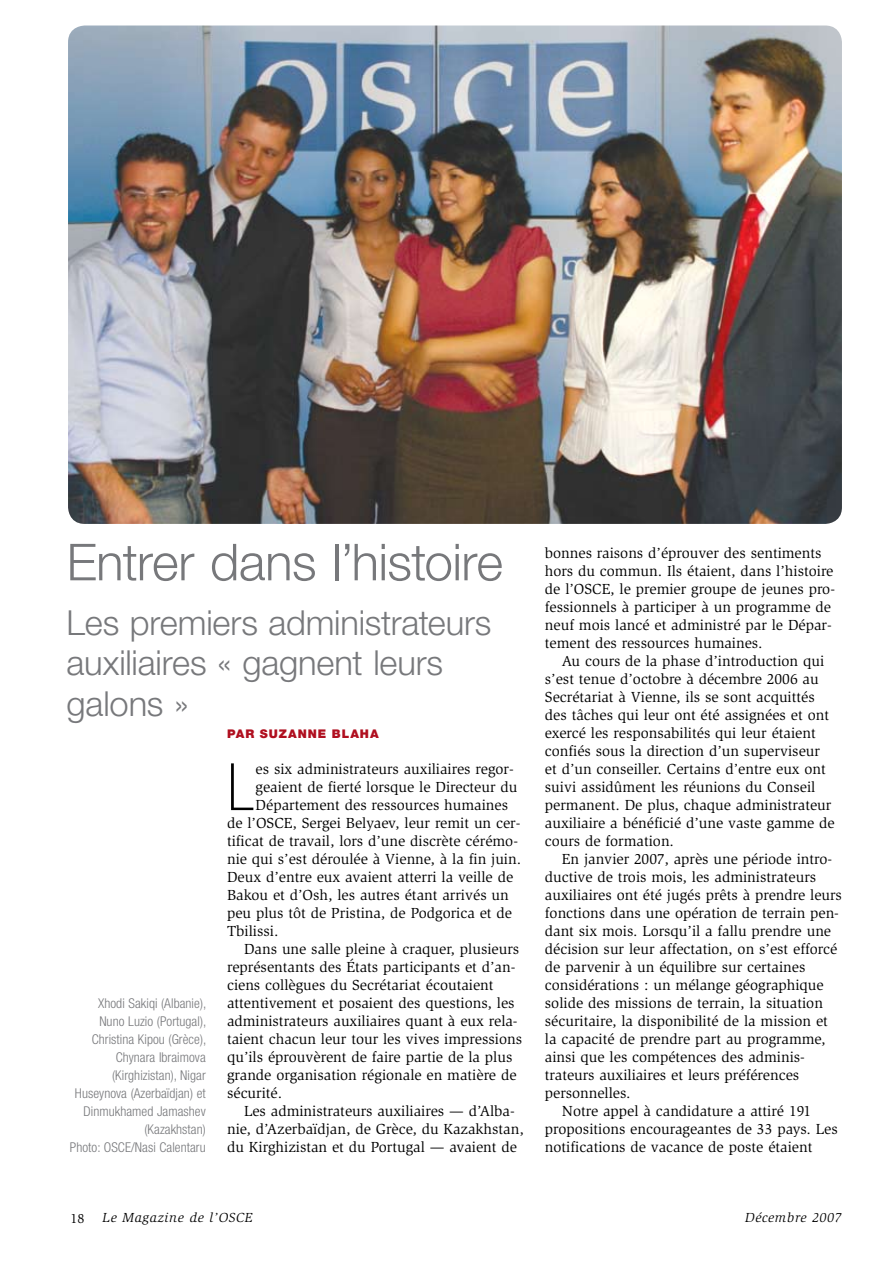
<style>
.page{position:relative;width:893px;height:1263px;background:#fff}
.page>*{position:absolute;margin:0;border:0;box-sizing:border-box;transform-origin:0 0}
.t1{font:100 condensed 65.4px "Helvetica Neue";color:#000}
.t2{font:300 51px "Helvetica Neue";letter-spacing:-.01em;color:#77787b}
.t3{font:300 34.5px/40.5px "Helvetica Neue";letter-spacing:-.005em;color:#77787b}
.t4{font:15px/18px "Slimbach";color:#000}
.t5{font:300 condensed 13.5px/18px "Helvetica Neue";letter-spacing:.005em;color:#77787b;text-align:right}
.t6{font:italic 13.5px "Slimbach";letter-spacing:.05em;color:#000}
.t7{font:13.5px "Slimbach";color:#000}
.t8{font:900 12px "Helvetica Neue";letter-spacing:.075em;color:#b00f1f}
</style>
<div class="page">
<img style="left:68px;top:26px;width:774px;height:498px">
<h2 class="t2" style="left:67px;top:531px;width:438px">Entrer dans l’histoire</h2>
<h3 class="t3" style="left:67px;top:601px;width:426px">Les premiers administrateurs auxiliaires « gagnent leurs galons »</h3>
<p class="t5" style="left:70px;top:994px;width:138px">Xhodi Sakiqi (Albanie),<br>Nuno Luzio (Portugal),<br>Christina Kipou (Grèce),<br>Chynara Ibraimova (Kirghizistan), Nigar<br>Huseynova (Azerbaïdjan) et<br>Dinmukhamed Jamashev (Kazakhstan)<br>Photo: OSCE/Nasi Calentaru</p>
<p class="t8" style="left:227px;top:727px;width:153px">PAR SUZANNE BLAHA</p>
<h1 class="t1" style="left:227px;top:750px;width:29px">L</h1>
<p class="t4" style="left:256px;top:760px;width:260px">es six administrateurs auxiliaires regor-</p>
<p class="t4" style="left:256px;top:778px;width:263px">geaient de fierté lorsque le Directeur du</p>
<p class="t4" style="left:256px;top:796px;width:254px">Département des ressources humaines</p>
<p class="t4" style="left:227px;top:814px;width:295px">de l’OSCE, Sergei Belyaev, leur remit un cer-</p>
<p class="t4" style="left:227px;top:832px;width:293px">tificat de travail, lors d’une discrète cérémo-</p>
<p class="t4" style="left:227px;top:850px;width:296px">nie qui s’est déroulée à Vienne, à la fin juin.</p>
<p class="t4" style="left:227px;top:868px;width:288px">Deux d’entre eux avaient atterri la veille de</p>
<p class="t4" style="left:227px;top:886px;width:283px">Bakou et d’Osh, les autres étant arrivés un</p>
<p class="t4" style="left:227px;top:904px;width:287px">peu plus tôt de Pristina, de Podgorica et de</p>
<p class="t4" style="left:227px;top:922px;width:53px">Tbilissi.</p>
<p class="t4" style="left:244px;top:940px;width:276px">Dans une salle pleine à craquer, plusieurs</p>
<p class="t4" style="left:227px;top:958px;width:290px">représentants des États participants et d’an-</p>
<p class="t4" style="left:227px;top:976px;width:268px">ciens collègues du Secrétariat écoutaient</p>
<p class="t4" style="left:227px;top:994px;width:289px">attentivement et posaient des questions, les</p>
<p class="t4" style="left:227px;top:1012px;width:292px">administrateurs auxiliaires quant à eux rela-</p>
<p class="t4" style="left:227px;top:1030px;width:296px">taient chacun leur tour les vives impressions</p>
<p class="t4" style="left:227px;top:1048px;width:287px">qu’ils éprouvèrent de faire partie de la plus</p>
<p class="t4" style="left:227px;top:1066px;width:291px">grande organisation régionale en matière de</p>
<p class="t4" style="left:227px;top:1084px;width:57px">sécurité.</p>
<p class="t4" style="left:244px;top:1102px;width:272px">Les administrateurs auxiliaires — d’Alba-</p>
<p class="t4" style="left:227px;top:1120px;width:298px">nie, d’Azerbaïdjan, de Grèce, du Kazakhstan,</p>
<p class="t4" style="left:227px;top:1138px;width:291px">du Kirghizistan et du Portugal — avaient de</p>
<p class="t4" style="left:545px;top:544px;width:292px">bonnes raisons d’éprouver des sentiments hors du commun. Ils étaient, dans l’histoire de l’OSCE, le premier groupe de jeunes pro&shy;fessionnels à participer à un programme de neuf mois lancé et administré par le Dépar&shy;tement des ressources humaines.</p>
<p class="t4" style="left:545px;top:652px;width:291px;text-indent:17px">Au cours de la phase d’introduction qui s’est tenue d’octobre à décembre 2006 au Secrétariat à Vienne, ils se sont acquittés des tâches qui leur ont été assignées et ont exercé les responsabilités qui leur étaient confiés sous la direction d’un superviseur et d’un conseiller. Certains d’entre eux ont suivi assidûment les réunions du Conseil permanent. De plus, chaque administrateur auxiliaire a bénéficié d’une vaste gamme de cours de formation.</p>
<p class="t4" style="left:562px;top:850px;width:272px">En janvier 2007, après une période intro-</p>
<p class="t4" style="left:545px;top:868px;width:273px">ductive de trois mois, les administrateurs</p>
<p class="t4" style="left:545px;top:886px;width:298px">auxiliaires ont été jugés prêts à prendre leurs</p>
<p class="t4" style="left:545px;top:904px;width:296px">fonctions dans une opération de terrain pen-</p>
<p class="t4" style="left:545px;top:922px;width:288px">dant six mois. Lorsqu’il a fallu prendre une</p>
<p class="t4" style="left:545px;top:940px;width:294px">décision sur leur affectation, on s’est efforcé</p>
<p class="t4" style="left:545px;top:958px;width:262px">de parvenir à un équilibre sur certaines</p>
<p class="t4" style="left:545px;top:976px;width:280px">considérations : un mélange géographique</p>
<p class="t4" style="left:545px;top:994px;width:280px">solide des missions de terrain, la situation</p>
<p class="t4" style="left:545px;top:1012px;width:285px">sécuritaire, la disponibilité de la mission et</p>
<p class="t4" style="left:545px;top:1030px;width:282px">la capacité de prendre part au programme,</p>
<p class="t4" style="left:545px;top:1048px;width:262px">ainsi que les compétences des adminis-</p>
<p class="t4" style="left:545px;top:1066px;width:256px">trateurs auxiliaires et leurs préférences</p>
<p class="t4" style="left:545px;top:1084px;width:87px">personnelles.</p>
<p class="t4" style="left:562px;top:1102px;width:251px">Notre appel à candidature a attiré 191</p>
<p class="t4" style="left:545px;top:1120px;width:294px">propositions encourageantes de 33 pays. Les</p>
<p class="t4" style="left:545px;top:1138px;width:269px">notifications de vacance de poste étaient</p>
<p class="t7" style="left:71px;top:1210px;width:15px">18</p>
<p class="t6" style="left:103px;top:1209px;width:151px">Le Magazine de l’OSCE</p>
<p class="t6" style="left:745px;top:1210px;width:98px">Décembre 2007</p>
</div>
